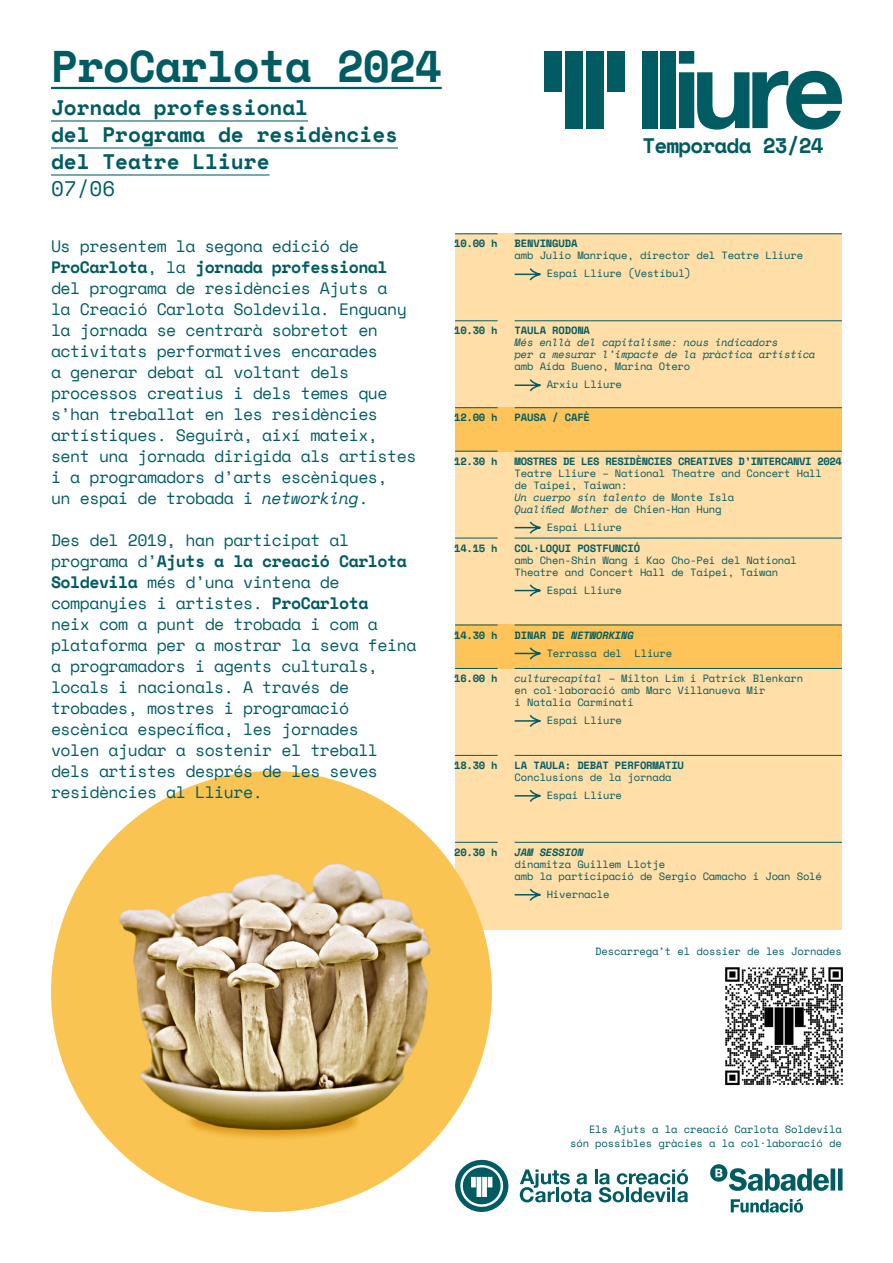
<style>
.page{position:relative;width:893px;height:1263px;background:#fff}
.page>*{position:absolute;margin:0;border:0;box-sizing:border-box;transform-origin:0 0}
.Títulos_No_Espectáculos__1_nivel{font:700 44.25px "Space Mono";letter-spacing:-.025em;color:#005c62}
.Títulos_No_Espectáculos__1_nivel-2{font:700 21px/27px "Space Mono";color:#005c62}
.Títulos_No_Espectáculos__1_nivel-3{font:700 21px "Space Mono";letter-spacing:-.04em;color:#005c62}
.Títulos_No_Espectáculos__1_nivel-4{font:21px "Space Mono";color:#005c62}
.Texto_lectura{font:16.5px/21px "Space Mono";letter-spacing:-.03em;color:#005c62}
.Créditos_colaboradores{font:10.5px/12px "Space Mono";letter-spacing:-.015em;color:#005c62}
.t1{font:italic 10.5px/12px "Space Mono";letter-spacing:-.015em;color:#005c62}
.t2{font:700 10.5px "Space Mono";letter-spacing:-.015em;color:#005c62}
.t3{font:700 10.5px "Space Mono";letter-spacing:-.035em;color:#005c62}
.t4{font:italic 700 10.5px "Space Mono";letter-spacing:-.015em;color:#005c62}
.s1{font-weight:700}
.s2{font-style:italic}
.s3{font-style:normal}
</style>
<div class="page">
<div style="left:455px;top:233px;width:387px;height:696px;background:#ffdea8"></div>
<div style="left:455px;top:407px;width:387px;height:44px;background:#fec459"></div>
<div style="left:455px;top:625px;width:387px;height:44px;background:#fec459"></div>
<img style="left:51px;top:771px;width:441px;height:441px;border-radius:220px">
<svg style="left:514px;top:268px;width:27px;height:13px"></svg>
<svg style="left:514px;top:379px;width:27px;height:13px"></svg>
<svg style="left:514px;top:521px;width:27px;height:13px"></svg>
<svg style="left:514px;top:584px;width:27px;height:13px"></svg>
<svg style="left:514px;top:789px;width:27px;height:13px"></svg>
<svg style="left:514px;top:888px;width:27px;height:13px"></svg>
<svg style="left:514px;top:715px;width:27px;height:12px"></svg>
<svg style="left:514px;top:647px;width:27px;height:13px"></svg>
<hr style="left:51px;top:87px;width:391px;height:2px;background:#005c62">
<hr style="left:51px;top:120px;width:257px;height:1px;background:#005c62">
<hr style="left:51px;top:147px;width:347px;height:1px;background:#005c62">
<hr style="left:51px;top:174px;width:219px;height:1px;background:#005c62">
<svg style="left:455px;top:1159px;width:54px;height:53px"></svg>
<hr style="left:594px;top:1169px;width:3px;height:15px;background:#005c62">
<svg style="left:520px;top:1169px;width:72px;height:33px"></svg>
<svg style="left:599px;top:1169px;width:89px;height:33px"></svg>
<img style="left:710px;top:1164px;width:133px;height:49px">
<div style="left:661px;top:51px;width:15px;height:77px;background:#005c62"></div>
<div style="left:643px;top:51px;width:15px;height:77px;background:#005c62"></div>
<div style="left:544px;top:51px;width:18px;height:40px;background:#005c62"></div>
<div style="left:565px;top:51px;width:18px;height:77px;background:#005c62"></div>
<div style="left:586px;top:51px;width:18px;height:77px;background:#005c62"></div>
<div style="left:607px;top:51px;width:18px;height:40px;background:#005c62"></div>
<svg style="left:679px;top:51px;width:163px;height:79px"></svg>
<img style="left:725px;top:967px;width:118px;height:119px">
<hr style="left:515px;top:233px;width:327px;height:1px;background:#005c62">
<hr style="left:455px;top:320px;width:43px;height:1px;background:#005c62">
<hr style="left:515px;top:320px;width:327px;height:1px;background:#005c62">
<hr style="left:455px;top:407px;width:43px;height:1px;background:#005c62">
<hr style="left:515px;top:407px;width:327px;height:1px;background:#005c62">
<hr style="left:455px;top:625px;width:43px;height:1px;background:#005c62">
<hr style="left:515px;top:625px;width:327px;height:1px;background:#005c62">
<hr style="left:455px;top:538px;width:43px;height:1px;background:#005c62">
<hr style="left:515px;top:538px;width:327px;height:1px;background:#005c62">
<hr style="left:455px;top:451px;width:43px;height:1px;background:#005c62">
<hr style="left:515px;top:451px;width:327px;height:1px;background:#005c62">
<hr style="left:455px;top:668px;width:43px;height:1px;background:#005c62">
<hr style="left:515px;top:668px;width:327px;height:1px;background:#005c62">
<hr style="left:455px;top:842px;width:43px;height:1px;background:#005c62">
<hr style="left:455px;top:755px;width:43px;height:1px;background:#005c62">
<hr style="left:515px;top:755px;width:327px;height:1px;background:#005c62">
<hr style="left:515px;top:842px;width:327px;height:1px;background:#005c62">
<hr style="left:455px;top:233px;width:43px;height:1px;background:#005c62">
<p class="Títulos_No_Espectáculos__1_nivel" style="left:51px;top:32px;width:392px">ProCarlota 2024</p>
<p class="Títulos_No_Espectáculos__1_nivel-2" style="left:51px;top:93px;width:349px">Jornada professional<br>del Programa de residències del Teatre Lliure</p>
<p class="Títulos_No_Espectáculos__1_nivel-4" style="left:51px;top:173px;width:66px">07/06</p>
<p class="Texto_lectura" style="left:51px;top:235px;width:367px">Us presentem la segona edició de <span class="s1">ProCarlota</span>, la <span class="s1">jornada professional </span>del programa de residències Ajuts a<br>la Creació Carlota Soldevila. Enguany la jornada se centrarà sobretot en activitats performatives encarades<br>a generar debat al voltant dels processos creatius i dels temes que s’han treballat en les residències artístiques. Seguirà, així mateix, sent una jornada dirigida als artistes i a programadors d’arts escèniques,<br>un espai de trobada i <span class="s2">networking</span>.</p>
<p class="Texto_lectura" style="left:51px;top:529px;width:367px">Des del 2019, han participat al programa d’<span class="s1">Ajuts a la creació Carlota Soldevila</span> més d’una vintena de companyies i artistes. <span class="s1">ProCarlota<br></span>neix com a punt de trobada i com a plataforma per a mostrar la seva feina a programadors i agents culturals, locals i nacionals. A través de trobades, mostres i programació escènica específica, les jornades<br>volen ajudar a sostenir el treball dels artistes després de les seves residències al Lliure.</p>
<p class="t2" style="left:454px;top:236px;width:45px">10.00 h</p>
<p class="t2" style="left:454px;top:322px;width:45px">10.30 h</p>
<p class="t2" style="left:454px;top:409px;width:45px">12.00 h</p>
<p class="t2" style="left:454px;top:453px;width:45px">12.30 h</p>
<p class="t2" style="left:454px;top:540px;width:45px">14.15 h</p>
<p class="t2" style="left:454px;top:627px;width:45px">14.30 h</p>
<p class="t2" style="left:454px;top:670px;width:45px">16.00 h</p>
<p class="t2" style="left:454px;top:757px;width:45px">18.30 h</p>
<p class="Títulos_No_Espectáculos__1_nivel-3" style="left:643px;top:130px;width:183px">Temporada 23/24</p>
<p class="t2" style="left:515px;top:236px;width:64px">BENVINGUDA</p>
<p class="Créditos_colaboradores" style="left:515px;top:249px;width:290px">amb Julio Manrique, director del Teatre Lliure</p>
<p class="Créditos_colaboradores" style="left:547px;top:267px;width:146px">Espai Lliure (Vestíbul)</p>
<p class="t2" style="left:515px;top:322px;width:77px">TAULA RODONA</p>
<p class="t1" style="left:515px;top:336px;width:303px">Més enllà del capitalisme: nous indicadors<br>per a mesurar l’impacte de la pràctica artística</p>
<p class="Créditos_colaboradores" style="left:515px;top:360px;width:177px">amb Aída Bueno, Marina Otero</p>
<p class="Créditos_colaboradores" style="left:547px;top:378px;width:77px">Arxiu Lliure</p>
<p class="t2" style="left:515px;top:409px;width:77px">PAUSA / CAFÈ</p>
<p class="t3" style="left:515px;top:453px;width:329px">MOSTRES DE LES RESIDÈNCIES CREATIVES D’INTERCANVI 2024</p>
<p class="Créditos_colaboradores" style="left:515px;top:467px;width:309px">Teatre Lliure – National Theatre and Concert Hall de Taipei, Taiwan:</p>
<p class="t1" style="left:515px;top:491px;width:221px">Un cuerpo sin talento <span class="s3">de Monte Isla</span></p>
<p class="t1" style="left:515px;top:503px;width:209px">Qualified Mother <span class="s3">de Chien-Han Hung</span></p>
<p class="Créditos_colaboradores" style="left:547px;top:521px;width:77px">Espai Lliure</p>
<p class="t2" style="left:515px;top:540px;width:127px">COL·LOQUI POSTFUNCIÓ</p>
<p class="Créditos_colaboradores" style="left:515px;top:553px;width:284px">amb Chen-Shin Wang i Kao Cho-Pei del National<br>Theatre and Concert Hall de Taipei, Taiwan</p>
<p class="Créditos_colaboradores" style="left:547px;top:583px;width:77px">Espai Lliure</p>
<p class="t4" style="left:515px;top:627px;width:121px"><span class="s3">DINAR DE</span> NETWORKING</p>
<p class="Créditos_colaboradores" style="left:547px;top:646px;width:127px">Terrassa del Lliure</p>
<p class="Créditos_colaboradores" style="left:515px;top:672px;width:290px"><span class="s2">culturecapital</span> – Milton Lim i Patrick Blenkarn en col·laboració amb Marc Villanueva Mir<br>i Natalia Carminati</p>
<p class="Créditos_colaboradores" style="left:547px;top:714px;width:77px">Espai Lliure</p>
<p class="t2" style="left:515px;top:757px;width:171px">LA TAULA: DEBAT PERFORMATIU</p>
<p class="Créditos_colaboradores" style="left:515px;top:771px;width:158px">Conclusions de la jornada</p>
<p class="Créditos_colaboradores" style="left:547px;top:789px;width:77px">Espai Lliure</p>
<p class="t2" style="left:454px;top:844px;width:45px">20.30 h</p>
<p class="t4" style="left:515px;top:844px;width:71px">JAM SESSION</p>
<p class="Créditos_colaboradores" style="left:515px;top:858px;width:309px">dinamitza Guillem Llotje<br>amb la participació de Sergio Camacho i Joan Solé</p>
<p class="Créditos_colaboradores" style="left:547px;top:888px;width:64px">Hivernacle</p>
<p class="Créditos_colaboradores" style="left:595px;top:945px;width:248px">Descarrega’t el dossier de les Jornades</p>
<p class="Créditos_colaboradores" style="left:589px;top:1123px;width:254px">Els Ajuts a la creació Carlota Soldevila</p>
<p class="Créditos_colaboradores" style="left:570px;top:1137px;width:273px">són possibles gràcies a la col·laboració de</p>
</div>
